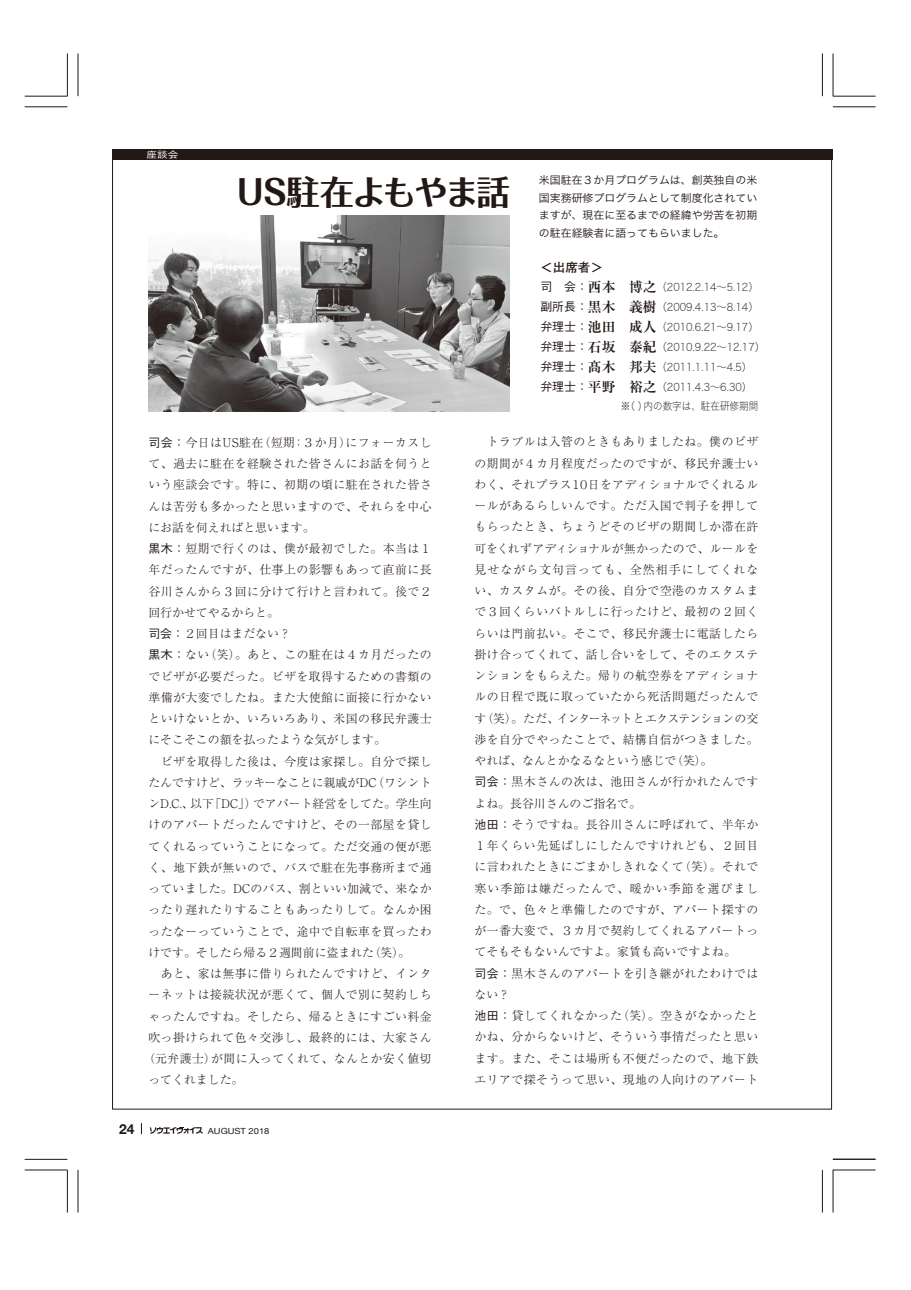
<style>
.page{position:relative;width:911px;height:1290px;background:#fff}
.page>*{position:absolute;margin:0;border:0;box-sizing:border-box;transform-origin:0 0}
.t1{font:700 33.75px "Folk Pro";letter-spacing:-.075em;color:#221815}
.t2{font:700 13.75px "Helvetica Neue";color:#221815}
.t3{font:700 12.5px "Futo Go B101 Pro";color:#221815}
.t4{font:300 11.88px/21.2px "Ryumin Pro";letter-spacing:.04em;color:#221815}
.t5{font:300 11.88px "Ryumin Pro";color:#221815}
.t6{font:300 11.88px "Ryumin Pro";letter-spacing:.015em;color:#221815}
.t7{font:10.75px/17.5px "Hiragino Sans W3";color:#221815;text-align:justify}
.t8{font:10.62px "Hiragino Sans W1";color:#221815;scale:.96 1}
.t9{font:10.62px "Hiragino Sans W1";color:#221815;scale:.9 1}
.t10{font:500 9px "Gothic BBB Pro";color:#fff;scale:1.18 1}
.t11{font:8.5px "Helvetica Neue";color:#221815;scale:1.11 1}
.s1{font-family:"Gothic BBB Pro";font-weight:500;font-size:11.88px}
.s2{font-family:"Ryumin Pro";font-weight:700;font-size:13.75px}
.s3{font-family:"Gothic BBB Pro";font-weight:500}
</style>
<div class="page">
<hr style="left:822px;top:53px;width:1px;height:43px;background:#221815">
<hr style="left:832px;top:53px;width:1px;height:43px;background:#221815">
<hr style="left:822px;top:1170px;width:1px;height:42px;background:#221815">
<hr style="left:832px;top:1170px;width:1px;height:42px;background:#221815">
<hr style="left:78px;top:1170px;width:1px;height:42px;background:#221815">
<hr style="left:67px;top:1170px;width:1px;height:42px;background:#221815">
<hr style="left:833px;top:96px;width:42px;height:1px;background:#221815">
<hr style="left:833px;top:107px;width:42px;height:1px;background:#221815">
<hr style="left:833px;top:1170px;width:42px;height:1px;background:#221815">
<hr style="left:25px;top:1159px;width:42px;height:1px;background:#221815">
<hr style="left:25px;top:1170px;width:42px;height:1px;background:#221815">
<hr style="left:78px;top:53px;width:1px;height:43px;background:#221815">
<hr style="left:67px;top:53px;width:1px;height:43px;background:#221815">
<hr style="left:25px;top:96px;width:42px;height:1px;background:#221815">
<hr style="left:25px;top:107px;width:42px;height:1px;background:#221815">
<hr style="left:832px;top:1159px;width:43px;height:1px;background:#221815">
<svg style="left:150px;top:1127px;width:53px;height:7px"></svg>
<div style="left:112px;top:149px;width:721px;height:10px;background:#221815"></div>
<img style="left:148px;top:216px;width:362px;height:195px">
<p class="t10" style="left:146px;top:148px;width:29px">座談会</p>
<h1 class="t1" style="left:234px;top:163px;width:278px">ＵＳ駐在よもやま話</h1>
<p class="t7" style="left:539px;top:171px;width:220px">米国駐在３か月プログラムは、創英独自の米国実務研修プログラムとして制度化されていますが、現在に至るまでの経緯や労苦を初期の駐在経験者に語ってもらいました。</p>
<p class="t3" style="left:540px;top:257px;width:64px">＜出席者＞</p>
<p class="t8" style="left:540px;top:277px;width:229px"><span class="s1">司　会：</span><span class="s2">西本　博之</span>（2012.2.14～5.12）</p>
<p class="t8" style="left:540px;top:297px;width:229px"><span class="s1">副所長：</span><span class="s2">黒木　義樹</span>（2009.4.13～8.14）</p>
<p class="t8" style="left:540px;top:317px;width:229px"><span class="s1">弁理士：</span><span class="s2">池田　成人</span>（2010.6.21～9.17）</p>
<p class="t8" style="left:540px;top:337px;width:235px"><span class="s1">弁理士：</span><span class="s2">石坂　泰紀</span>（2010.9.22～12.17）</p>
<p class="t8" style="left:540px;top:357px;width:222px"><span class="s1">弁理士：</span><span class="s2">髙木　邦夫</span>（2011.1.11～4.5）</p>
<p class="t8" style="left:540px;top:377px;width:222px"><span class="s1">弁理士：</span><span class="s2">平野　裕之</span>（2011.4.3～6.30）</p>
<p class="t9" style="left:620px;top:397px;width:154px">※（ ）内の数字は、駐在研修期間</p>
<p class="t4" style="left:148px;top:431px;width:285px"><span class="s3">司会：</span>今日はUS駐在（短期：３か月）にフォーカスし</p>
<p class="t4" style="left:148px;top:452px;width:285px">て、過去に駐在を経験された皆さんにお話を伺うと</p>
<p class="t4" style="left:148px;top:473px;width:285px">いう座談会です。特に、初期の頃に駐在された皆さ</p>
<p class="t4" style="left:148px;top:494px;width:285px">んは苦労も多かったと思いますので、それらを中心</p>
<p class="t5" style="left:148px;top:518px;width:168px">にお話を伺えればと思います。</p>
<p class="t4" style="left:148px;top:537px;width:285px"><span class="s3">黒木：</span>短期で行くのは、僕が最初でした。本当は１</p>
<p class="t4" style="left:148px;top:558px;width:285px">年だったんですが、仕事上の影響もあって直前に長</p>
<p class="t4" style="left:148px;top:579px;width:285px">谷川さんから３回に分けて行けと言われて。後で２</p>
<p class="t5" style="left:148px;top:603px;width:132px">回行かせてやるからと。</p>
<p class="t5" style="left:148px;top:624px;width:144px"><span class="s3">司会：</span>２回目はまだない？</p>
<p class="t4" style="left:148px;top:643px;width:285px"><span class="s3">黒木：</span>ない（笑）。あと、この駐在は４カ月だったの</p>
<p class="t4" style="left:148px;top:664px;width:285px">でビザが必要だった。ビザを取得するための書類の</p>
<p class="t4" style="left:148px;top:686px;width:285px">準備が大変でしたね。また大使館に面接に行かない</p>
<p class="t4" style="left:148px;top:707px;width:285px">といけないとか、いろいろあり、米国の移民弁護士</p>
<p class="t5" style="left:148px;top:730px;width:239px">にそこそこの額を払ったような気がします。</p>
<p class="t4" style="left:148px;top:749px;width:285px">　ビザを取得した後は、今度は家探し。自分で探し</p>
<p class="t5" style="left:148px;top:773px;width:285px">たんですけど、ラッキーなことに親戚がDC（ワシント</p>
<p class="t5" style="left:148px;top:794px;width:285px">ンD.C.、以下「DC」）でアパート経営をしてた。学生向</p>
<p class="t4" style="left:148px;top:813px;width:285px">けのアパートだったんですけど、その一部屋を貸し</p>
<p class="t4" style="left:148px;top:834px;width:285px">てくれるっていうことになって。ただ交通の便が悪</p>
<p class="t4" style="left:148px;top:856px;width:285px">く、地下鉄が無いので、バスで駐在先事務所まで通</p>
<p class="t6" style="left:148px;top:879px;width:285px">っていました。DCのバス、割といい加減で、来なか</p>
<p class="t4" style="left:148px;top:898px;width:285px">ったり遅れたりすることもあったりして。なんか困</p>
<p class="t4" style="left:148px;top:919px;width:285px">ったなーっていうことで、途中で自転車を買ったわ</p>
<p class="t5" style="left:148px;top:943px;width:263px">けです。そしたら帰る２週間前に盗まれた（笑）。</p>
<p class="t4" style="left:148px;top:962px;width:285px">　あと、家は無事に借りられたんですけど、インタ</p>
<p class="t4" style="left:148px;top:983px;width:285px">ーネットは接続状況が悪くて、個人で別に契約しち</p>
<p class="t4" style="left:148px;top:1004px;width:285px">ゃったんですね。そしたら、帰るときにすごい料金</p>
<p class="t4" style="left:148px;top:1026px;width:285px">吹っ掛けられて色々交渉し、最終的には、大家さん</p>
<p class="t4" style="left:143px;top:1047px;width:289px">（元弁護士）が間に入ってくれて、なんとか安く値切</p>
<p class="t5" style="left:148px;top:1070px;width:96px">ってくれました。</p>
<p class="t2" style="left:119px;top:1118px;width:17px">24</p>
<p class="t11" style="left:208px;top:1124px;width:57px">AUGUST 2018</p>
<p class="t4" style="left:474px;top:430px;width:285px">　トラブルは入管のときもありましたね。僕のビザの期間が４カ月程度だったのですが、移民弁護士いわく、それプラス１０日をアディショナルでくれるルールがあるらしいんです。ただ入国で判子を押してもらったとき、ちょうどそのビザの期間しか滞在許可をくれずアディショナルが無かったので、ルールを見せながら文句言っても、全然相手にしてくれない、カスタムが。その後、自分で空港のカスタムまで３回くらいバトルしに行ったけど、最初の２回くらいは門前払い。そこで、移民弁護士に電話したら掛け合ってくれて、話し合いをして、そのエクステンションをもらえた。帰りの航空券をアディショナルの日程で既に取っていたから死活問題だったんです（笑）。ただ、インターネットとエクステンションの交渉を自分でやったことで、結構自信がつきました。やれば、なんとかなるなという感じで（笑）。<br><span class="s3">司会：</span>黒木さんの次は、池田さんが行かれたんですよね。長谷川さんのご指名で。<br><span class="s3">池田：</span>そうですね。長谷川さんに呼ばれて、半年か<br>１年くらい先延ばしにしたんですけれども、２回目に言われたときにごまかしきれなくて（笑）。それで寒い季節は嫌だったんで、暖かい季節を選びました。で、色々と準備したのですが、アパート探すのが一番大変で、３カ月で契約してくれるアパートってそもそもないんですよ。家賃も高いですよね。<br><span class="s3">司会：</span>黒木さんのアパートを引き継がれたわけではない？<br><span class="s3">池田：</span>貸してくれなかった（笑）。空きがなかったとかね、分からないけど、そういう事情だったと思います。また、そこは場所も不便だったので、地下鉄エリアで探そうって思い、現地の人向けのアパート</p>
</div>
